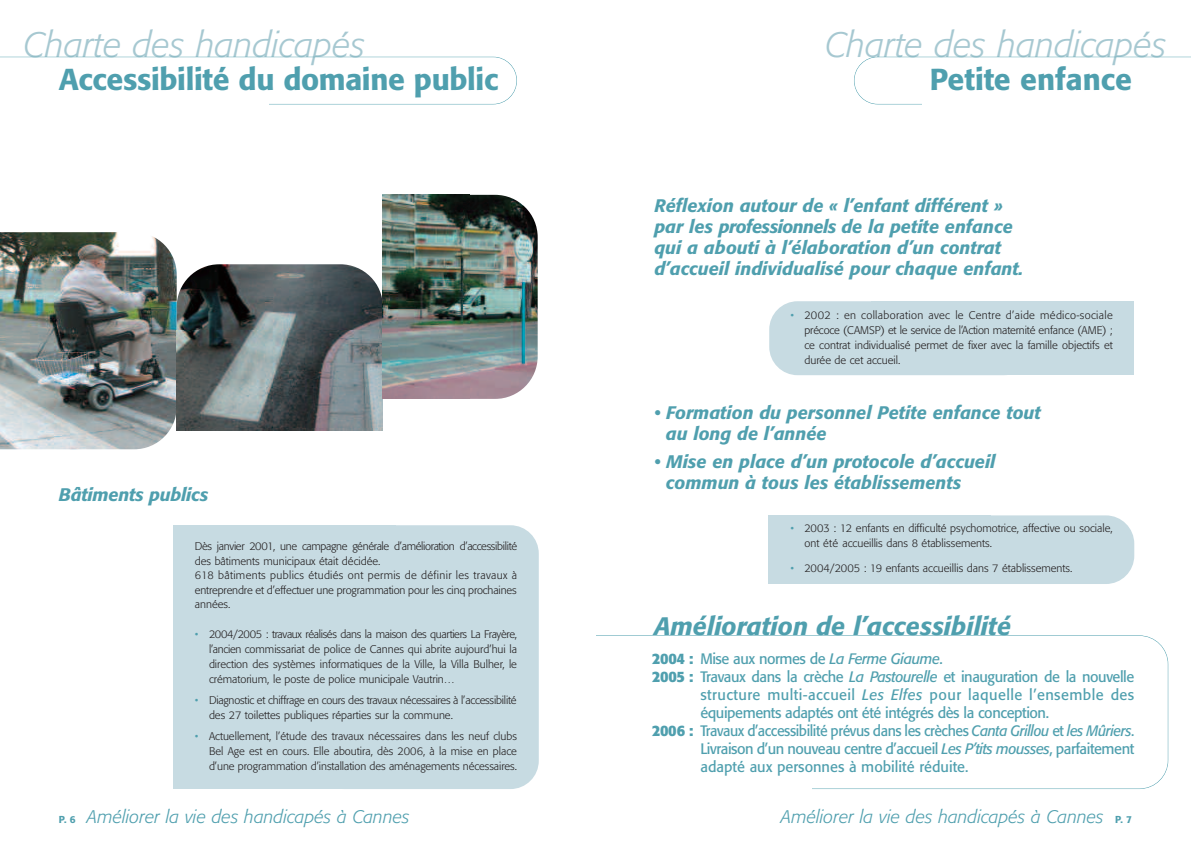
<style>
.page{position:relative;width:1191px;height:842px;background:#fff}
.page>*{position:absolute;margin:0;border:0;box-sizing:border-box;transform-origin:0 0}
.t1{font:italic 300 35px "Formata";color:#a6c8d1}
.t2{font:500 30px "Formata";letter-spacing:-.01em;color:#4f9fae}
.t3{font:italic 500 25px "Formata";color:#4f9fae}
.t4{font:italic 500 18px/21px "Formata";color:#4f9fae}
.t5{font:italic 300 18px "Formata";color:#4f9fae}
.t6{font:15px "Formata";letter-spacing:-.03em;color:#4f9fae}
.t7{font:15px "Formata";letter-spacing:-.03em;color:#4f9fae;scale:.94 1}
.t8{font:15px "Formata";letter-spacing:.03em;color:#4f9fae}
.t9{font:15px "Formata";color:#4f9fae}
.t10{font:300 11px/15px "Formata";color:#231f20;text-align:justify}
.t11{font:300 11px/15px "Formata";letter-spacing:-.02em;color:#231f20}
.s1{color:#4f9fae}
.s2{font-weight:700}
.s3{font-style:italic}
.s4{font-weight:500;font-style:normal;font-size:10px}
</style>
<div class="page">
<div style="left:173px;top:525px;width:223px;height:264px;background:#c7dbe2"></div>
<div style="left:316px;top:525px;width:223px;height:264px;background:#c7dbe2;border-radius:28px"></div>
<div style="left:768px;top:515px;width:223px;height:69px;background:#c7dbe2"></div>
<div style="left:911px;top:515px;width:223px;height:69px;background:#c7dbe2;border-radius:28px"></div>
<div style="left:769px;top:301px;width:263px;height:74px;background:#c7dbe2;border-radius:28px"></div>
<div style="left:871px;top:301px;width:263px;height:74px;background:#c7dbe2"></div>
<svg style="left:854px;top:57px;width:337px;height:47px"></svg>
<div style="left:922px;top:100px;width:269px;height:16px;background:#fff"></div>
<img style="left:0;top:232px;width:177px;height:217px">
<img style="left:177px;top:264px;width:206px;height:67px">
<img style="left:177px;top:331px;width:206px;height:100px">
<div style="left:558px;top:635px;width:610px;height:154px;border:1px solid #4f9fae;border-radius:29px"></div>
<div style="left:596px;top:782px;width:215px;height:13px;background:#fff"></div>
<img style="left:469px;top:195px;width:68px;height:204px">
<img style="left:383px;top:195px;width:86px;height:204px">
<svg style="left:0;top:57px;width:517px;height:47px"></svg>
<div style="left:0;top:100px;width:268px;height:16px;background:#fff"></div>
<div style="left:549px;top:613px;width:46px;height:186px;background:#fff"></div>
<h1 class="t1" style="left:24px;top:30px;width:343px">Charte des handicapés</h1>
<h1 class="t1" style="left:825px;top:30px;width:343px">Charte des handicapés</h1>
<h2 class="t2" style="left:59px;top:67px;width:441px">Accessibilité du domaine public</h2>
<h2 class="t2" style="left:930px;top:67px;width:204px">Petite enfance</h2>
<h3 class="t4" style="left:654px;top:197px;width:370px">Réflexion autour de « l’enfant différent » par les professionnels de la petite enfance qui a abouti à l’élaboration d’un contrat d’accueil individualisé pour chaque enfant.</h3>
<p class="t10" style="left:804px;top:309px;width:310px;text-indent:-14px"><span class="s1">•</span> 2002 : en collaboration avec le Centre d’aide médico-sociale précoce (CAMSP) et le service de l’Action maternité enfance (AME) ; ce contrat individualisé permet de fixer avec la famille objectifs et durée de cet accueil.</p>
<h3 class="t4" style="left:59px;top:486px;width:151px">Bâtiments publics</h3>
<p class="t10" style="left:195px;top:540px;width:324px;line-height:14.5px;text-align:left">Dès janvier 2001, une campagne générale d’amélioration d’accessibilité des bâtiments municipaux était décidée.<br>618 bâtiments publics étudiés ont permis de définir les travaux à entreprendre et d’effectuer une programmation pour les cinq prochaines années.</p>
<p class="t10" style="left:209px;top:628px;width:310px;text-indent:-14px"><span class="s1">•</span> 2004/2005 : travaux réalisés dans la maison des quartiers La Frayère, l’ancien commissariat de police de Cannes qui abrite aujourd’hui la direction des systèmes informatiques de la Ville, la Villa Bulher, le crématorium, le poste de police municipale Vautrin…</p>
<p class="t11" style="left:209px;top:694px;width:309px;text-indent:-14px"><span class="s1">•</span> Diagnostic et chiffrage en cours des travaux nécessaires à l’accessibilité des 27 toilettes publiques réparties sur la commune.</p>
<p class="t10" style="left:209px;top:730px;width:309px;text-indent:-14px"><span class="s1">•</span> Actuellement, l’étude des travaux nécessaires dans les neuf clubs Bel Age est en cours. Elle aboutira, dès 2006, à la mise en place d’une programmation d’installation des aménagements nécessaires.</p>
<h3 class="t4" style="left:666px;top:404px;width:376px;text-indent:-12px">• Formation du personnel Petite enfance tout au long de l’année</h3>
<h3 class="t4" style="left:666px;top:453px;width:331px;text-indent:-12px">• Mise en place d’un protocole d’accueil commun à tous les établissements</h3>
<p class="t10" style="left:804px;top:522px;width:310px;text-indent:-14px"><span class="s1">•</span> 2003 : 12 enfants en difficulté psychomotrice, affective ou sociale, ont été accueillis dans 8 établissements.</p>
<p class="t10" style="left:790px;top:562px;width:283px"><span class="s1">•</span> 2004/2005 : 19 enfants accueillis dans 7 établissements.</p>
<h3 class="t3" style="left:654px;top:616px;width:358px">Amélioration de l’accessibilité</h3>
<h3 class="t6" style="left:652px;top:653px;width:292px"><span class="s2">2004 :</span> Mise aux normes de <span class="s3">La Ferme Giaume</span>.</h3>
<h3 class="t6" style="left:652px;top:671px;width:484px"><span class="s2">2005 :</span> Travaux dans la crèche <span class="s3">La Pastourelle</span> et inauguration de la nouvelle</h3>
<h3 class="t8" style="left:700px;top:689px;width:435px">structure multi-accueil <span class="s3">Les Elfes</span> pour laquelle l’ensemble des</h3>
<h3 class="t6" style="left:700px;top:707px;width:350px">équipements adaptés ont été intégrés dès la conception.</h3>
<h3 class="t7" style="left:652px;top:725px;width:514px"><span class="s2">2006 :</span> Travaux d’accessibilité prévus dans les crèches <span class="s3">Canta Grillou</span> et <span class="s3">les Mûriers</span>.</h3>
<h3 class="t6" style="left:700px;top:743px;width:435px">Livraison d’un nouveau centre d’accueil <span class="s3">Les P’tits mousses</span>, parfaitement</h3>
<h3 class="t9" style="left:700px;top:761px;width:269px">adapté aux personnes à mobilité réduite.</h3>
<h3 class="t5" style="left:59px;top:809px;width:352px"><span class="s4">P. 6</span> Améliorer la vie des handicapés à Cannes</h3>
<h3 class="t5" style="left:781px;top:809px;width:352px">Améliorer la vie des handicapés à Cannes <span class="s4">P. 7</span></h3>
</div>
